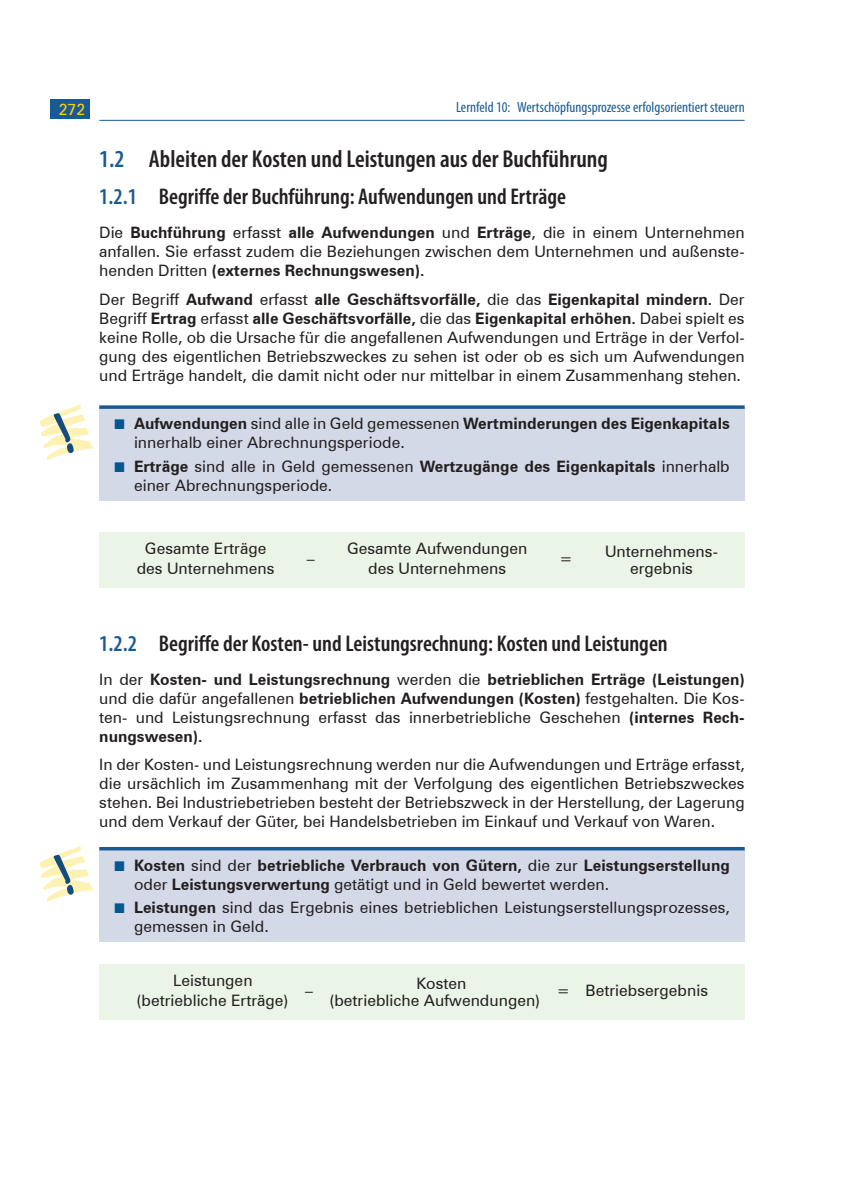
<style>
.page{position:relative;width:844px;height:1191px;background:#fff}
.page>*{position:absolute;margin:0;border:0;box-sizing:border-box;transform-origin:0 0}
.t1{font:600 condensed 24.5px "Myriad Pro";color:#231f20}
.t2{font:600 condensed 22.75px "Myriad Pro";color:#231f20}
.Fließtext{font:15.75px/18.9px "Zurich BT";color:#231f20;text-align:justify}
.Fließtext-2{font:700 15.75px/18.9px "Zurich BT";color:#231f20;text-align:justify}
.Formeln{font:15.75px/20.5px "Zurich BT";color:#231f20;text-align:center}
.t3{font:15.75px "Zurich BT";color:#fed304}
.Kolumnentitel_links{font:condensed 14.88px "Myriad Pro";color:#1a5a92}
.s1{color:#1a5a92}
.s2{font-weight:700}
.s3{font-family:"Uni Math";font-size:14px;color:#015891}
.s4{font-weight:400}
.s5{font-family:"Uni Math";font-weight:400;font-size:14px;color:#015891}
</style>
<div class="page">
<div style="left:50px;top:99px;width:39px;height:20px;background:#1a5a92"></div>
<hr style="left:99px;top:120px;width:645px;height:1px;background:#1a5a92">
<div style="left:99px;top:532px;width:645px;height:56px;background:#eaf4e7"></div>
<div style="left:99px;top:964px;width:645px;height:55px;background:#eaf4e7"></div>
<div style="left:99px;top:407px;width:645px;height:93px;background:#d4d9e8"></div>
<svg style="left:99px;top:405px;width:645px;height:4px;background:#346c9e"></svg>
<div style="left:99px;top:848px;width:645px;height:94px;background:#d4d9e8"></div>
<hr style="left:99px;top:847px;width:645px;height:3px;background:#1a5a92">
<svg style="left:40px;top:404px;width:54px;height:56px"></svg>
<svg style="left:40px;top:846px;width:54px;height:56px"></svg>
<p class="t3" style="left:59px;top:100px;width:28px">272</p>
<p class="Kolumnentitel_links" style="left:456px;top:99px;width:290px">Lernfeld 10: Wertschöpfungsprozesse erfolgsorientiert steuern</p>
<p class="t1" style="left:99px;top:146px;width:510px"><span class="s1">1.2</span> Ableiten der Kosten und Leistungen aus der Buchführung</p>
<p class="t2" style="left:99px;top:184px;width:468px"><span class="s1">1.2.1</span> Begriffe der Buchführung: Aufwendungen und Erträge</p>
<p class="Fließtext" style="left:99px;top:223px;width:646px">Die <span class="s2">Buchführung</span> erfasst <span class="s2">alle Aufwendungen</span> und <span class="s2">Erträge</span>, die in einem Unternehmen anfallen. Sie erfasst zudem die Beziehungen zwischen dem Unternehmen und außenste&shy;henden Dritten <span class="s2">(externes Rechnungswesen).</span></p>
<p class="Fließtext" style="left:99px;top:290px;width:646px">Der Begriff <span class="s2">Aufwand</span> erfasst <span class="s2">alle Geschäftsvorfälle,</span> die das <span class="s2">Eigenkapital mindern.</span> Der Begriff <span class="s2">Ertrag</span> erfasst <span class="s2">alle Geschäftsvorfälle,</span> die das <span class="s2">Eigenkapital erhöhen.</span> Dabei spielt es keine Rolle, ob die Ursache für die angefallenen Aufwendungen und Erträge in der Verfol&shy;gung des eigentlichen Betriebszweckes zu sehen ist oder ob es sich um Aufwendungen und Erträge handelt, die damit nicht oder nur mittelbar in einem Zusammenhang stehen.</p>
<p class="Fließtext" style="left:134px;top:414px;width:597px;text-indent:-20px"><span class="s3">■</span> <span class="s2">Aufwendungen</span> sind alle in Geld gemessenen <span class="s2">Wertminderungen des Eigenkapitals </span>innerhalb einer Abrechnungsperiode.</p>
<p class="Fließtext" style="left:134px;top:456px;width:597px;text-indent:-20px"><span class="s3">■</span> <span class="s2">Erträge</span> sind alle in Geld gemessenen <span class="s2">Wertzugänge des Eigenkapitals</span> innerhalb einer Abrechnungsperiode.</p>
<p class="Formeln" style="left:137px;top:538px;width:139px">Gesamte Erträge des Unternehmens</p>
<p class="Formeln" style="left:307px;top:548px;width:9px">–</p>
<p class="Formeln" style="left:347px;top:538px;width:182px">Gesamte Aufwendungen des Unternehmens</p>
<p class="Formeln" style="left:559px;top:548px;width:15px">=</p>
<p class="Formeln" style="left:605px;top:542px;width:114px;line-height:17.5px">Unternehmens&shy;ergebnis</p>
<p class="t2" style="left:99px;top:631px;width:570px"><span class="s1">1.2.2</span> Begriffe der Kosten- und Leistungsrechnung: Kosten und Leistungen</p>
<p class="Fließtext-2" style="left:99px;top:669px;width:646px"><span class="s4">In der</span> Kosten- und Leistungsrechnung <span class="s4">werden die</span> betrieblichen Erträge (Leistungen) <span class="s4">und die dafür angefallenen</span> betrieblichen Aufwendungen (Kosten) <span class="s4">festgehalten. Die Kos&shy;ten- und Leistungsrechnung erfasst das innerbetriebliche Geschehen</span> (internes Rech&shy;nungswesen).</p>
<p class="Fließtext" style="left:99px;top:755px;width:646px">In der Kosten- und Leistungsrechnung werden nur die Aufwendungen und Erträge erfasst, die ursächlich im Zusammenhang mit der Verfolgung des eigentlichen Betriebszweckes stehen. Bei Industriebetrieben besteht der Betriebszweck in der Herstellung, der Lagerung und dem Verkauf der Güter, bei Handelsbetrieben im Einkauf und Verkauf von Waren.</p>
<p class="Fließtext-2" style="left:134px;top:855px;width:597px;text-indent:-20px"><span class="s5">■</span> Kosten <span class="s4">sind der</span> betriebliche Verbrauch von Gütern, <span class="s4">die zur</span> Leistungserstellung <span class="s4">oder</span> Leistungsverwertung <span class="s4">getätigt und in Geld bewertet werden.</span></p>
<p class="Fließtext" style="left:134px;top:898px;width:597px;text-indent:-20px"><span class="s3">■</span> <span class="s2">Leistungen</span> sind das Ergebnis eines betrieblichen Leistungserstellungsprozesses, gemessen in Geld.</p>
<p class="Formeln" style="left:137px;top:969px;width:153px">Leistungen (betriebliche Erträge)</p>
<p class="Formeln" style="left:329px;top:974px;width:212px;line-height:17.7px;text-align:left;text-indent:87px">Kosten (betriebliche Aufwendungen)</p>
<p class="Formeln" style="left:556px;top:980px;width:153px">= Betriebsergebnis</p>
<p class="Formeln" style="left:305px;top:980px;width:9px">–</p>
</div>
